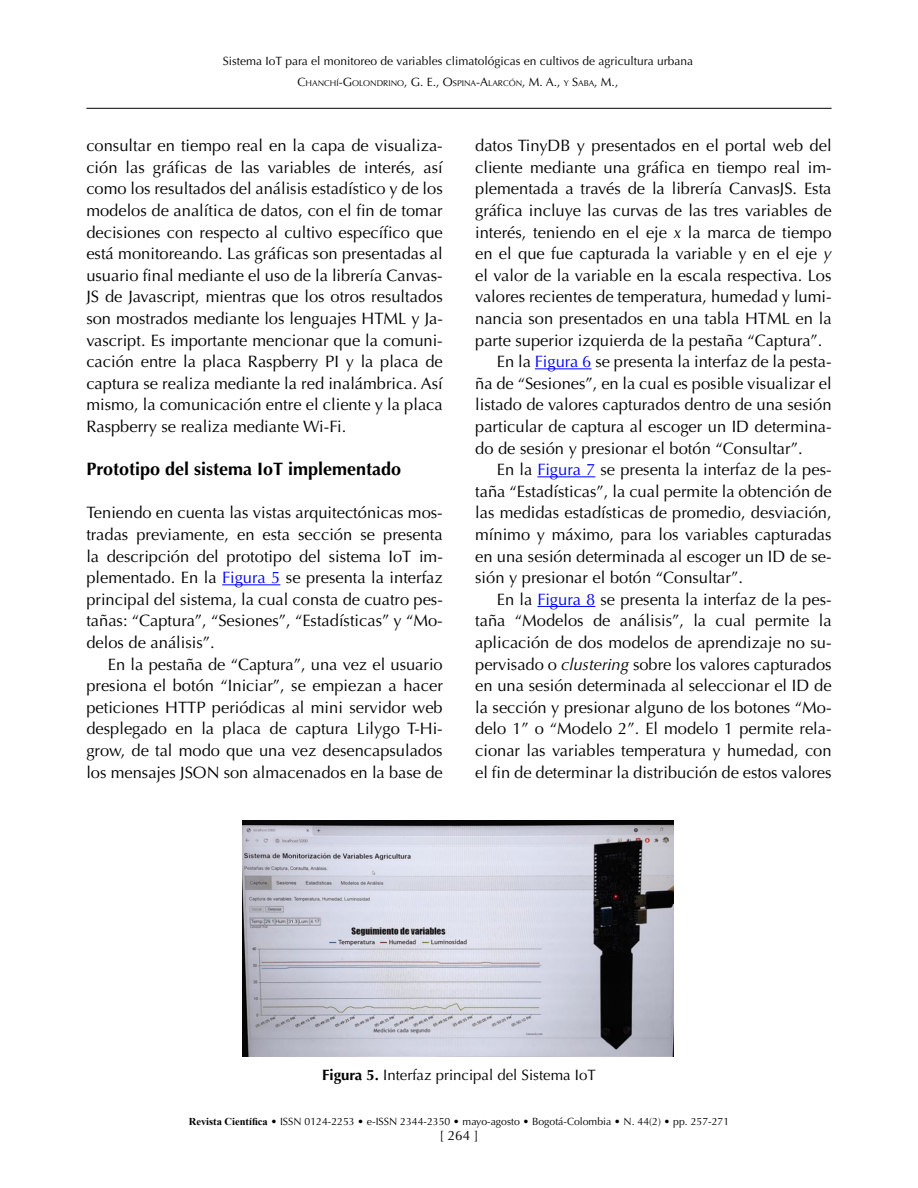
<style>
.page{position:relative;width:918px;height:1188px;background:#fff}
.page>*{position:absolute;margin:0;border:0;box-sizing:border-box;transform-origin:0 0}
.t1{font:700 18px "Optima LT Std";color:#000}
.t2{font:16.5px/21.6px "Optima LT Std";color:#000;text-align:justify}
.t3{font:15px "Optima LT Std";color:#000}
.t4{font:13.5px "Optima LT Std";color:#000}
.t5{font:12px "Optima LT Std";color:#000}
.t6{font:10.5px "Optima LT Std";color:#000}
.t7{font:8.4px "Optima LT Std";color:#000}
.s1{font-size:12px}
.s2{color:#00f}
.s3{font-style:italic}
.s4{font-weight:700}
.s5{font-family:"Times New Roman";font-weight:700}
</style>
<div class="page">
<hr style="left:86px;top:108px;width:746px;height:1px;background:#000">
<hr style="left:222px;top:584px;width:58px;height:1px;background:#00f">
<hr style="left:535px;top:368px;width:56px;height:1px;background:#00f">
<hr style="left:537px;top:476px;width:58px;height:1px;background:#00f">
<hr style="left:537px;top:606px;width:58px;height:1px;background:#00f">
<img style="left:242px;top:821px;width:432px;height:236px">
<p class="t5" style="left:223px;top:54px;width:472px">Sistema IoT para el monitoreo de variables climatológicas en cultivos de agricultura urbana</p>
<p class="t7" style="left:298px;top:79px;width:322px"><span class="s1">C</span>HANCHÍ<span class="s1">-G</span>OLONDRINO<span class="s1">, G. E., O</span>SPINA<span class="s1">-A</span>LARCÓN<span class="s1">, M. A.,</span> Y <span class="s1">S</span>ABA<span class="s1">, M.,</span></p>
<p class="t2" style="left:86px;top:135px;width:358px">consultar en tiempo real en la capa de visualiza&shy;ción las gráficas de las variables de interés, así como los resultados del análisis estadístico y de los modelos de analítica de datos, con el fin de tomar decisiones con respecto al cultivo específico que está monitoreando. Las gráficas son presentadas al usuario final mediante el uso de la librería Canvas-JS de Javascript, mientras que los otros resultados son mostrados mediante los lenguajes HTML y Ja&shy;vascript. Es importante mencionar que la comuni&shy;cación entre la placa Raspberry PI y la placa de captura se realiza mediante la red inalámbrica. Así mismo, la comunicación entre el cliente y la placa Raspberry se realiza mediante Wi-Fi.</p>
<p class="t1" style="left:86px;top:459px;width:316px">Prototipo del sistema IoT implementado</p>
<p class="t2" style="left:86px;top:502px;width:358px">Teniendo en cuenta las vistas arquitectónicas mos&shy;tradas previamente, en esta sección se presenta la descripción del prototipo del sistema IoT im&shy;plementado. En la <span class="s2">Figura 5</span> se presenta la interfaz principal del sistema, la cual consta de cuatro pes&shy;tañas: “Captura”, “Sesiones”, “Estadísticas” y “Mo&shy;delos de análisis”.</p>
<p class="t2" style="left:86px;top:653px;width:358px;text-indent:22px">En la pestaña de “Captura”, una vez el usuario presiona el botón “Iniciar”, se empiezan a hacer peticiones HTTP periódicas al mini servidor web desplegado en la placa de captura Lilygo T-Hi&shy;grow, de tal modo que una vez desencapsulados los mensajes JSON son almacenados en la base de</p>
<p class="t2" style="left:475px;top:135px;width:358px">datos TinyDB y presentados en el portal web del</p>
<p class="t2" style="left:475px;top:157px;width:358px">cliente mediante una gráfica en tiempo real im-</p>
<p class="t2" style="left:475px;top:178px;width:358px">plementada a través de la librería CanvasJS. Esta</p>
<p class="t2" style="left:475px;top:200px;width:358px">gráfica incluye las curvas de las tres variables de</p>
<p class="t2" style="left:475px;top:221px;width:358px">interés, teniendo en el eje <span class="s3">x</span> la marca de tiempo</p>
<p class="t2" style="left:475px;top:243px;width:358px">en el que fue capturada la variable y en el eje <span class="s3">y</span></p>
<p class="t2" style="left:475px;top:265px;width:358px">el valor de la variable en la escala respectiva. Los</p>
<p class="t2" style="left:475px;top:286px;width:358px">valores recientes de temperatura, humedad y lumi-</p>
<p class="t2" style="left:475px;top:308px;width:358px">nancia son presentados en una tabla HTML en la</p>
<p class="t2" style="left:475px;top:329px;width:349px">parte superior izquierda de la pestaña “Captura”.</p>
<p class="t2" style="left:497px;top:351px;width:336px">En la <span class="s2">Figura 6</span> se presenta la interfaz de la pesta-</p>
<p class="t2" style="left:475px;top:373px;width:358px">ña de “Sesiones”, en la cual es posible visualizar el</p>
<p class="t2" style="left:475px;top:394px;width:358px">listado de valores capturados dentro de una sesión</p>
<p class="t2" style="left:475px;top:416px;width:358px">particular de captura al escoger un ID determina-</p>
<p class="t2" style="left:475px;top:437px;width:329px">do de sesión y presionar el botón “Consultar”.</p>
<p class="t2" style="left:497px;top:459px;width:336px">En la <span class="s2">Figura 7</span> se presenta la interfaz de la pes-</p>
<p class="t2" style="left:475px;top:481px;width:358px">taña “Estadísticas”, la cual permite la obtención de</p>
<p class="t2" style="left:475px;top:502px;width:358px">las medidas estadísticas de promedio, desviación,</p>
<p class="t2" style="left:475px;top:524px;width:358px">mínimo y máximo, para los variables capturadas</p>
<p class="t2" style="left:475px;top:545px;width:358px">en una sesión determinada al escoger un ID de se-</p>
<p class="t2" style="left:475px;top:567px;width:269px">sión y presionar el botón “Consultar”.</p>
<p class="t2" style="left:497px;top:589px;width:336px">En la <span class="s2">Figura 8</span> se presenta la interfaz de la pes-</p>
<p class="t2" style="left:475px;top:610px;width:358px">taña “Modelos de análisis”, la cual permite la</p>
<p class="t2" style="left:475px;top:632px;width:358px">aplicación de dos modelos de aprendizaje no su-</p>
<p class="t2" style="left:475px;top:653px;width:358px">pervisado o <span class="s3">clustering</span> sobre los valores capturados</p>
<p class="t2" style="left:475px;top:675px;width:358px">en una sesión determinada al seleccionar el ID de</p>
<p class="t2" style="left:475px;top:697px;width:358px">la sección y presionar alguno de los botones “Mo-</p>
<p class="t2" style="left:475px;top:718px;width:358px">delo 1” o “Modelo 2”. El modelo 1 permite rela-</p>
<p class="t2" style="left:475px;top:740px;width:358px">cionar las variables temperatura y humedad, con</p>
<p class="t2" style="left:475px;top:761px;width:358px">el fin de determinar la distribución de estos valores</p>
<p class="t3" style="left:322px;top:1066px;width:275px"><span class="s4">Figura 5.</span> Interfaz principal del Sistema IoT</p>
<p class="t6" style="left:189px;top:1115px;width:542px"><span class="s5">Revista Científica</span> • ISSN 0124-2253 • e-ISSN 2344-2350 • mayo-agosto • Bogotá-Colombia • N. 44(2) • pp. 257-271</p>
<p class="t4" style="left:439px;top:1127px;width:41px">[ 264 ]</p>
</div>
